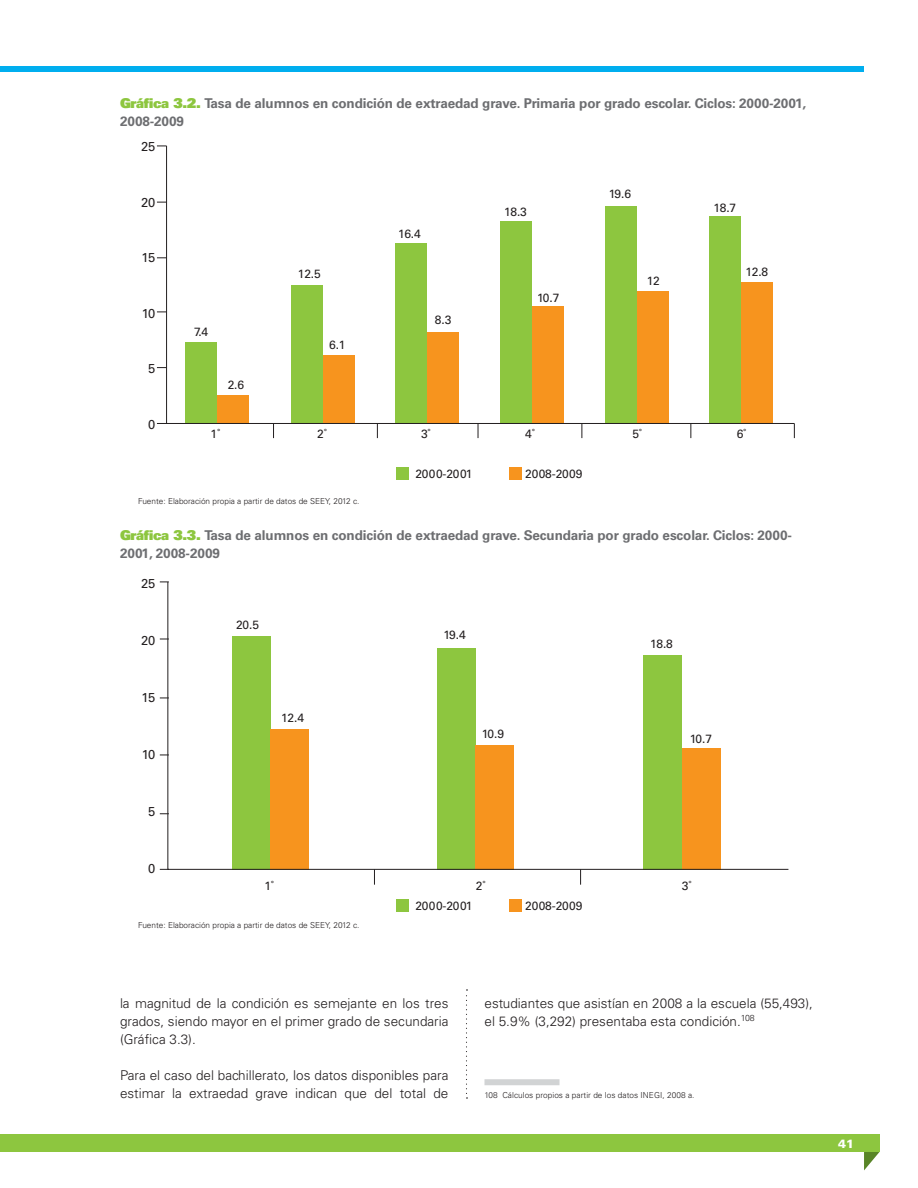
<style>
.page{position:relative;width:918px;height:1188px;background:#fff}
.page>*{position:absolute;margin:0;border:0;box-sizing:border-box;transform-origin:0 0}
._1__Texto_normal{font:300 13.5px/18px "Univers LT";color:#231f20}
._3__Grafica_Titulo{font:700 13.5px/18px "Univers LT";letter-spacing:-.01em;color:#6d6e71}
.t1{font:12.9px "Univers LT";letter-spacing:-.02em;color:#231f20}
.t2{font:12px "Univers LT";letter-spacing:-.01em;color:#231f20}
.t3{font:12px "Univers LT";letter-spacing:.01em;color:#231f20}
.t4{font:900 12px "Univers LT";color:#fff}
._4_Footnote_Text{font:300 8.25px "Univers LT";color:#231f20}
.s1{font-weight:900;color:#8dc63f}
</style>
<div class="page">
<svg style="left:864px;top:1152px;width:15px;height:18px"></svg>
<div style="left:0;top:1134px;width:880px;height:18px;background:#8dc63f"></div>
<div style="left:0;top:66px;width:864px;height:6px;background:#00aeef"></div>
<div style="left:484px;top:1079px;width:76px;height:6px;background:#d1d3d4"></div>
<div style="left:396px;top:467px;width:13px;height:13px;background:#8dc63f"></div>
<div style="left:509px;top:467px;width:13px;height:13px;background:#f7941e"></div>
<svg style="left:166px;top:146px;width:628px;height:278px"></svg>
<svg style="left:273px;top:423px;width:1px;height:15px"></svg>
<svg style="left:377px;top:423px;width:1px;height:15px"></svg>
<svg style="left:478px;top:423px;width:1px;height:15px"></svg>
<svg style="left:582px;top:423px;width:1px;height:15px"></svg>
<svg style="left:691px;top:423px;width:1px;height:15px"></svg>
<svg style="left:794px;top:423px;width:1px;height:15px"></svg>
<svg style="left:167px;top:583px;width:622px;height:287px"></svg>
<svg style="left:374px;top:869px;width:1px;height:16px"></svg>
<svg style="left:580px;top:869px;width:1px;height:16px"></svg>
<div style="left:396px;top:899px;width:13px;height:13px;background:#8dc63f"></div>
<div style="left:509px;top:899px;width:13px;height:13px;background:#f7941e"></div>
<svg style="left:466px;top:989px;width:1px;height:110px"></svg>
<p class="_3__Grafica_Titulo" style="left:120px;top:94px;width:688px"><span class="s1">Gráfica 3.2.</span> Tasa de alumnos en condición de extraedad grave. Primaria por grado escolar. Ciclos: 2000-2001,<br>2008-2009</p>
<p class="t1" style="left:141px;top:139px;width:16px">25</p>
<p class="t1" style="left:141px;top:194px;width:16px">20</p>
<p class="t1" style="left:141px;top:250px;width:16px">15</p>
<p class="t1" style="left:142px;top:305px;width:15px">10</p>
<p class="t1" style="left:148px;top:361px;width:9px">5</p>
<p class="t1" style="left:148px;top:416px;width:9px">0</p>
<p class="t2" style="left:398px;top:227px;width:24px">16.4</p>
<p class="t2" style="left:504px;top:205px;width:24px">18.3</p>
<p class="t2" style="left:609px;top:187px;width:24px">19.6</p>
<p class="t2" style="left:714px;top:201px;width:24px">18.7</p>
<p class="t2" style="left:298px;top:267px;width:24px">12.5</p>
<p class="t2" style="left:745px;top:265px;width:24px">12.8</p>
<p class="t2" style="left:647px;top:273px;width:15px">12</p>
<p class="t2" style="left:194px;top:324px;width:16px">7.4</p>
<p class="t2" style="left:228px;top:378px;width:18px">2.6</p>
<p class="t2" style="left:329px;top:338px;width:18px">6.1</p>
<p class="t2" style="left:435px;top:313px;width:18px">8.3</p>
<p class="t2" style="left:537px;top:290px;width:24px">10.7</p>
<p class="t2" style="left:211px;top:427px;width:11px">1˚</p>
<p class="t2" style="left:317px;top:427px;width:11px">2˚</p>
<p class="t2" style="left:421px;top:427px;width:11px">3˚</p>
<p class="t2" style="left:525px;top:427px;width:11px">4˚</p>
<p class="t2" style="left:632px;top:427px;width:11px">5˚</p>
<p class="t2" style="left:737px;top:427px;width:11px">6˚</p>
<p class="t3" style="left:415px;top:467px;width:59px">2000-2001</p>
<p class="t2" style="left:525px;top:467px;width:59px">2008-2009</p>
<p class="_4_Footnote_Text" style="left:138px;top:497px;width:223px">Fuente: Elaboración propia a partir de datos de SEEY, 2012 c.</p>
<p class="_3__Grafica_Titulo" style="left:120px;top:526px;width:673px"><span class="s1">Gráfica 3.3.</span> Tasa de alumnos en condición de extraedad grave. Secundaria por grado escolar. Ciclos: 2000-<br>2001, 2008-2009</p>
<p class="t1" style="left:141px;top:575px;width:16px">25</p>
<p class="t1" style="left:141px;top:632px;width:16px">20</p>
<p class="t1" style="left:141px;top:689px;width:16px">15</p>
<p class="t1" style="left:142px;top:746px;width:15px">10</p>
<p class="t1" style="left:148px;top:803px;width:9px">5</p>
<p class="t1" style="left:148px;top:860px;width:9px">0</p>
<p class="t2" style="left:236px;top:617px;width:24px">20.5</p>
<p class="t2" style="left:281px;top:711px;width:24px">12.4</p>
<p class="t2" style="left:443px;top:628px;width:24px">19.4</p>
<p class="t2" style="left:482px;top:726px;width:24px">10.9</p>
<p class="t2" style="left:650px;top:637px;width:24px">18.8</p>
<p class="t2" style="left:690px;top:732px;width:24px">10.7</p>
<p class="t2" style="left:264px;top:878px;width:11px">1˚</p>
<p class="t2" style="left:476px;top:878px;width:11px">2˚</p>
<p class="t2" style="left:682px;top:878px;width:11px">3˚</p>
<p class="t3" style="left:415px;top:899px;width:59px">2000-2001</p>
<p class="t2" style="left:525px;top:899px;width:59px">2008-2009</p>
<p class="_4_Footnote_Text" style="left:138px;top:920px;width:223px">Fuente: Elaboración propia a partir de datos de SEEY, 2012 c.</p>
<p class="_1__Texto_normal" style="left:120px;top:994px;width:330px;text-align:justify">la magnitud de la condición es semejante en los tres grados, siendo mayor en el primer grado de secundaria (Gráfica 3.3).</p>
<p class="_1__Texto_normal" style="left:120px;top:1066px;width:330px">Para el caso del bachillerato, los datos disponibles para estimar la extraedad grave indican que del total de</p>
<p class="_1__Texto_normal" style="left:484px;top:994px;width:330px">estudiantes que asistían en 2008 a la escuela (55,493), el 5.9% (3,292) presentaba esta condición.<sup>108</sup></p>
<p class="_4_Footnote_Text" style="left:484px;top:1090px;width:212px">108 Cálculos propios a partir de los datos INEGI, 2008 a.</p>
<p class="t4" style="left:838px;top:1136px;width:18px">41</p>
</div>
